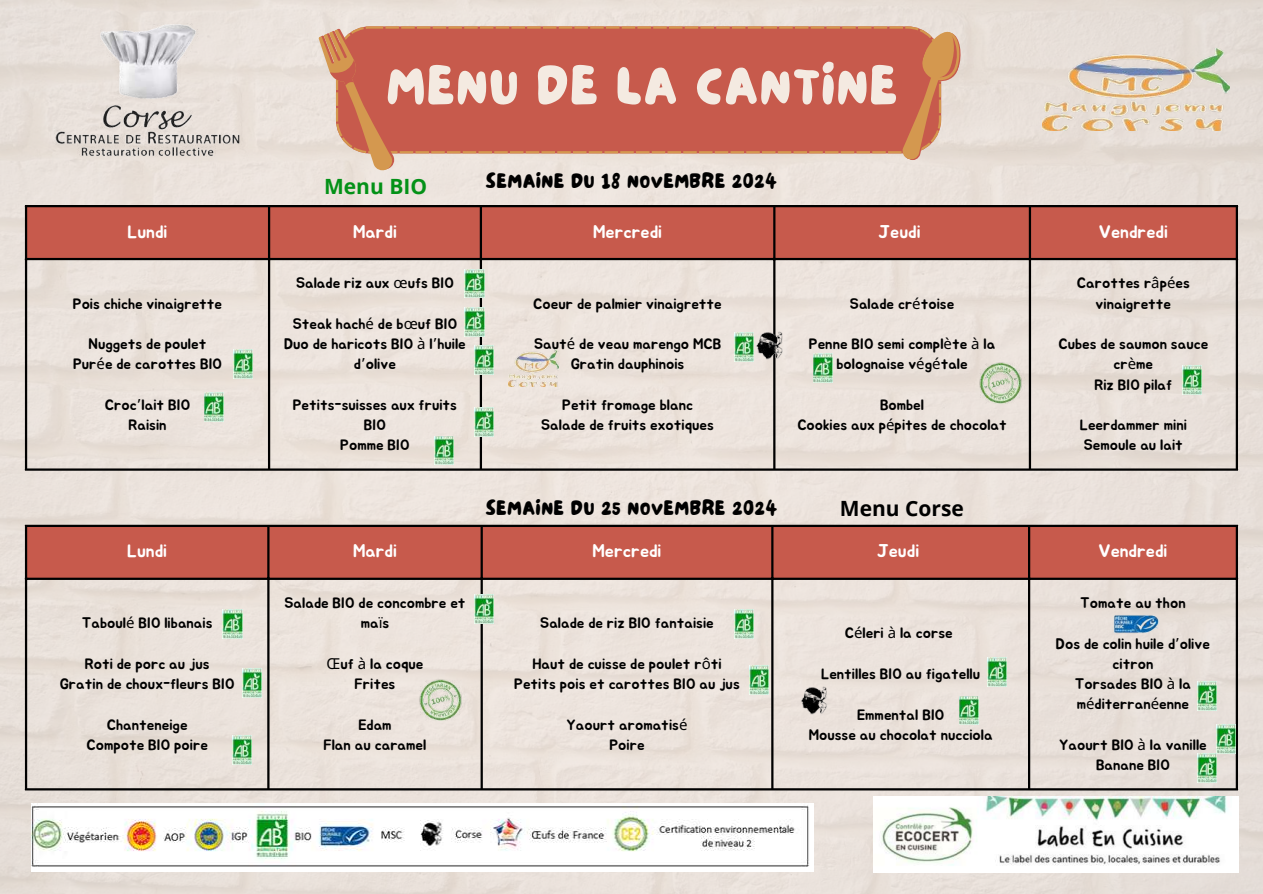
<style>
.page{position:relative;width:1263px;height:894px;background:#fff}
.page>*{position:absolute;margin:0;border:0;box-sizing:border-box;transform-origin:0 0}
.t1{font:55.05px "NF Lepetitcochon Regular";letter-spacing:.05em;color:#f4eae1}
.t2{font:700 21px "Open Sans";color:#000}
.t3{font:700 21px "Open Sans";color:#039117}
.t4{font:20.55px "NF Lepetitcochon Regular";letter-spacing:.05em;color:#000}
.t5{font:18px "Jua";color:#fff}
.t6{font:15px/20.2px "Jua";color:#000;text-align:center}
.s1{font-family:"Noto Sans"}
.s2{font-family:"Noto Sans Gurmukhi"}
</style>
<div class="page">
<img style="left:0;top:0;width:1263px;height:893px">
<div style="left:336px;top:26px;width:605px;height:127px;background:#c75a4c"></div>
<svg style="left:893px;top:27px;width:75px;height:138px;background:#d5987e"></svg>
<svg style="left:315px;top:27px;width:86px;height:147px;background:#d48f79"></svg>
<div style="left:27px;top:207px;width:1209px;height:51px;background:#c75a4c"></div>
<hr style="left:25px;top:207px;width:2px;height:261px;background:#000">
<hr style="left:268px;top:207px;width:2px;height:261px;background:#000">
<hr style="left:480px;top:207px;width:2px;height:261px;background:#000">
<hr style="left:773px;top:207px;width:2px;height:261px;background:#000">
<hr style="left:1029px;top:207px;width:2px;height:261px;background:#000">
<hr style="left:1236px;top:207px;width:2px;height:261px;background:#000">
<hr style="left:25px;top:205px;width:1213px;height:2px;background:#000">
<hr style="left:25px;top:258px;width:1213px;height:2px;background:#000">
<hr style="left:25px;top:468px;width:1213px;height:2px;background:#000">
<div style="left:27px;top:527px;width:1209px;height:50px;background:#c75a4c"></div>
<hr style="left:25px;top:527px;width:2px;height:261px;background:#000">
<hr style="left:267px;top:527px;width:2px;height:261px;background:#000">
<hr style="left:481px;top:527px;width:2px;height:261px;background:#000">
<hr style="left:771px;top:527px;width:2px;height:261px;background:#000">
<hr style="left:1028px;top:527px;width:2px;height:261px;background:#000">
<hr style="left:1236px;top:527px;width:2px;height:261px;background:#000">
<hr style="left:25px;top:524px;width:1213px;height:3px;background:#000">
<hr style="left:25px;top:577px;width:1213px;height:2px;background:#000">
<hr style="left:25px;top:788px;width:1213px;height:2px;background:#000">
<img style="left:744px;top:331px;width:49px;height:28px">
<img style="left:233px;top:349px;width:19px;height:29px">
<img style="left:874px;top:795px;width:364px;height:77px">
<img style="left:1042px;top:48px;width:188px;height:82px">
<img style="left:43px;top:18px;width:209px;height:148px">
<img style="left:968px;top:352px;width:57px;height:56px">
<img style="left:509px;top:349px;width:49px;height:37px">
<img style="left:32px;top:803px;width:781px;height:68px">
<img style="left:204px;top:393px;width:19px;height:28px">
<img style="left:465px;top:269px;width:19px;height:29px">
<img style="left:474px;top:345px;width:19px;height:29px">
<img style="left:474px;top:407px;width:19px;height:29px">
<img style="left:434px;top:436px;width:19px;height:29px">
<img style="left:734px;top:332px;width:19px;height:29px">
<img style="left:408px;top:668px;width:57px;height:56px">
<img style="left:1182px;top:366px;width:20px;height:28px">
<img style="left:223px;top:609px;width:19px;height:29px">
<img style="left:243px;top:668px;width:19px;height:28px">
<img style="left:232px;top:735px;width:20px;height:28px">
<img style="left:474px;top:594px;width:19px;height:29px">
<img style="left:734px;top:609px;width:19px;height:29px">
<img style="left:749px;top:665px;width:20px;height:28px">
<img style="left:987px;top:657px;width:19px;height:29px">
<img style="left:959px;top:695px;width:19px;height:29px">
<img style="left:1197px;top:681px;width:19px;height:29px">
<img style="left:1216px;top:724px;width:19px;height:29px">
<img style="left:1197px;top:753px;width:19px;height:29px">
<img style="left:1113px;top:604px;width:45px;height:39px">
<img style="left:788px;top:686px;width:50px;height:28px">
<img style="left:813px;top:353px;width:19px;height:29px">
<img style="left:465px;top:307px;width:19px;height:29px">
<h1 class="t1" style="left:387px;top:48px;width:511px">MENU DE LA CANTINE</h1>
<h2 class="t3" style="left:324px;top:171px;width:104px">Menu BIO</h2>
<h3 class="t4" style="left:486px;top:167px;width:292px">SEMAINE DU 18 NOVEMBRE 2024</h3>
<p class="t5" style="left:128px;top:223px;width:41px">Lundi</p>
<p class="t5" style="left:353px;top:223px;width:45px">Mardi</p>
<p class="t5" style="left:593px;top:223px;width:70px">Mercredi</p>
<p class="t5" style="left:879px;top:223px;width:43px">Jeudi</p>
<p class="t5" style="left:1099px;top:223px;width:70px">Vendredi</p>
<p class="t6" style="left:73px;top:294px;width:151px">Pois chiche vinaigrette</p>
<p class="t6" style="left:73px;top:334px;width:150px">Nuggets de poulet<br>Pur<span class="s1">é</span>e de carottes BIO</p>
<p class="t6" style="left:105px;top:395px;width:87px">Croc<span class="s2">’</span>lait BIO<br>Raisin</p>
<p class="t6" style="left:296px;top:273px;width:159px">Salade riz aux <span class="s1">œ</span>ufs BIO</p>
<p class="t6" style="left:284px;top:314px;width:183px">Steak hach<span class="s1">é</span> de b<span class="s1">œ</span>uf BIO<br>Duo de haricots BIO <span class="s1">à</span> l<span class="s2">’</span>huile d<span class="s2">’</span>olive</p>
<p class="t6" style="left:293px;top:395px;width:166px">Petits-suisses aux fruits<br>BIO<br>Pomme BIO</p>
<p class="t6" style="left:533px;top:294px;width:190px">Coeur de palmier vinaigrette</p>
<p class="t6" style="left:534px;top:334px;width:189px">Saut<span class="s1">é</span> de veau marengo MCB<br>Gratin dauphinois</p>
<p class="t6" style="left:541px;top:395px;width:174px">Petit fromage blanc<br>Salade de fruits exotiques</p>
<h3 class="t4" style="left:486px;top:493px;width:293px">SEMAINE DU 25 NOVEMBRE 2024</h3>
<p class="t6" style="left:850px;top:294px;width:106px">Salade cr<span class="s1">é</span>toise</p>
<p class="t6" style="left:809px;top:334px;width:188px">Penne BIO semi compl<span class="s1">è</span>te <span class="s1">à</span> la bolognaise v<span class="s1">é</span>g<span class="s1">é</span>tale</p>
<p class="t6" style="left:797px;top:395px;width:211px">Bombel<br>Cookies aux p<span class="s1">é</span>pites de chocolat</p>
<h2 class="t2" style="left:840px;top:493px;width:125px">Menu Corse</h2>
<p class="t6" style="left:1077px;top:273px;width:115px">Carottes r<span class="s1">â</span>p<span class="s1">é</span>es vinaigrette</p>
<p class="t6" style="left:1058px;top:334px;width:151px">Cubes de saumon sauce cr<span class="s1">è</span>me<br>Riz BIO pilaf</p>
<p class="t6" style="left:1080px;top:415px;width:109px;text-align:left">Leerdammer mini<br>Semoule au lait</p>
<p class="t5" style="left:127px;top:543px;width:41px">Lundi</p>
<p class="t5" style="left:353px;top:543px;width:45px">Mardi</p>
<p class="t5" style="left:593px;top:543px;width:70px">Mercredi</p>
<p class="t5" style="left:878px;top:543px;width:43px">Jeudi</p>
<p class="t5" style="left:1098px;top:543px;width:70px">Vendredi</p>
<p class="t6" style="left:82px;top:613px;width:132px">Taboul<span class="s1">é</span> BIO libanais</p>
<p class="t6" style="left:60px;top:654px;width:176px">Roti de porc au jus<br>Gratin de choux-fleurs BIO</p>
<p class="t6" style="left:86px;top:714px;width:123px">Chanteneige<br>Compote BIO poire</p>
<p class="t6" style="left:284px;top:593px;width:183px">Salade BIO de concombre et ma<span class="s1">ï</span>s</p>
<p class="t6" style="left:327px;top:654px;width:98px"><span class="s1">Œ</span>uf <span class="s1">à</span> la coque<br>Frites</p>
<p class="t6" style="left:324px;top:714px;width:104px">Edam<br>Flan au caramel</p>
<p class="t6" style="left:540px;top:613px;width:175px">Salade de riz BIO fantaisie</p>
<p class="t6" style="left:514px;top:654px;width:227px">Haut de cuisse de poulet r<span class="s1">ô</span>ti<br>Petits pois et carottes BIO au jus</p>
<p class="t6" style="left:567px;top:714px;width:122px">Yaourt aromatis<span class="s1">é<br></span>Poire</p>
<p class="t6" style="left:845px;top:623px;width:110px">C<span class="s1">é</span>leri <span class="s1">à</span> la corse</p>
<p class="t6" style="left:821px;top:664px;width:161px">Lentilles BIO au figatellu</p>
<p class="t6" style="left:809px;top:704px;width:186px">Emmental BIO<br>Mousse au chocolat nucciola</p>
<p class="t6" style="left:1080px;top:593px;width:107px">Tomate au thon</p>
<p class="t6" style="left:1056px;top:633px;width:156px">Dos de colin huile d<span class="s2">’</span>olive citron<br>Torsades BIO <span class="s1">à</span> la m<span class="s1">é</span>diterran<span class="s1">é</span>enne</p>
<p class="t6" style="left:1059px;top:735px;width:149px">Yaourt BIO <span class="s1">à</span> la vanille<br>Banane BIO</p>
</div>
